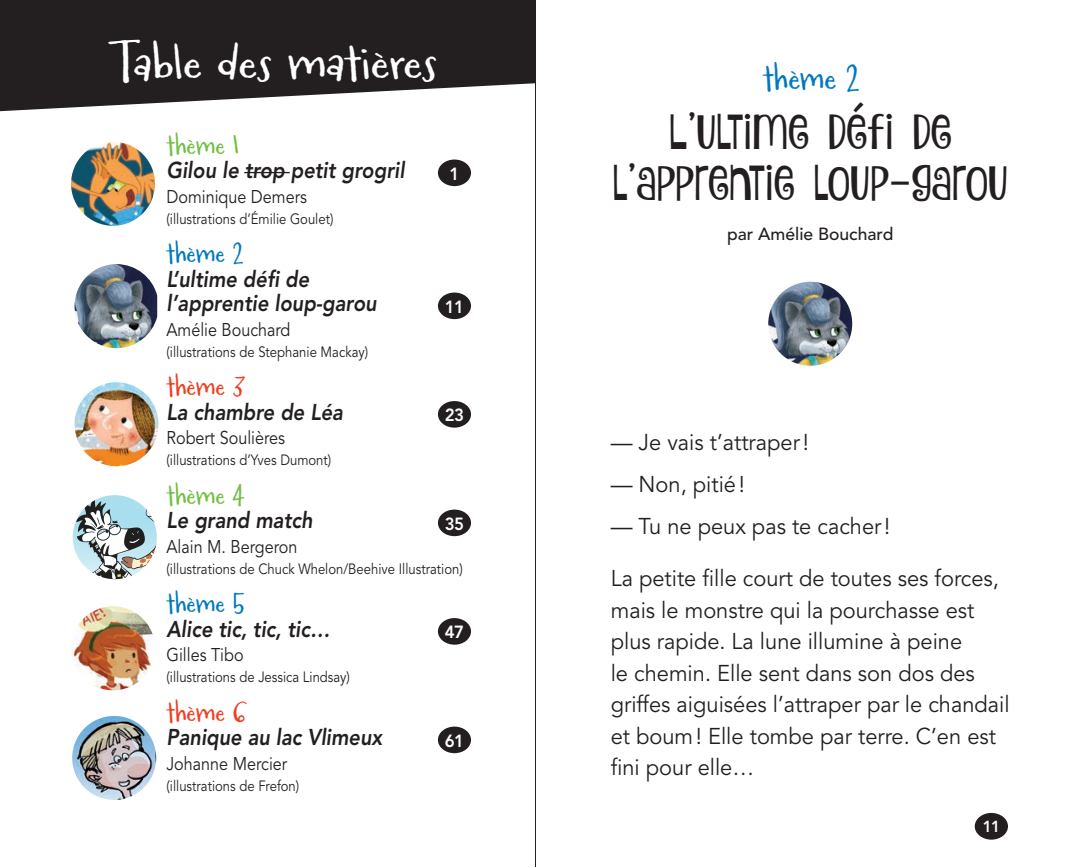
<style>
.page{position:relative;width:1071px;height:867px;background:#fff}
.page>*{position:absolute;margin:0;border:0;box-sizing:border-box;transform-origin:0 0}
.t1{font:49px/50.8px "Laughing Gull";color:#231f20;text-align:center}
.t2{font:49px "Carrotflower";color:#fff}
.t3{font:35px "Carrotflower";color:#0078c0;scale:.88 1}
.t4{font:28px "Carrotflower";color:#71bf44;scale:.88 1}
.t5{font:28px "Carrotflower";color:#0078c0;scale:.88 1}
.t6{font:28px "Carrotflower";color:#ef3e22;scale:.88 1}
.t7{font:22.75px/31.5px "Avenir";color:#231f20;scale:.96 1}
.t8{font:italic 800 22.75px/24.5px "Avenir";color:#231f20;scale:.88 1}
.t9{font:18.38px "Avenir";color:#231f20;scale:.88 1}
.t10{font:500 17.5px "Avenir";color:#231f20}
.t11{font:800 17.5px "Avenir";letter-spacing:-.05em;color:#fff;scale:.96 1}
.t12{font:800 15.92px "Avenir";color:#fff;scale:.96 1}
.t13{font:14.88px "Avenir";color:#231f20;scale:.88 1}
</style>
<div class="page">
<svg style="left:0;top:0;width:535px;height:111px;background:#3e3a3b"></svg>
<div style="left:438px;top:160px;width:33px;height:26px;background:#231f20;border-radius:50%"></div>
<div style="left:438px;top:293px;width:33px;height:26px;background:#231f20;border-radius:50%"></div>
<div style="left:438px;top:401px;width:33px;height:27px;background:#231f20;border-radius:50%"></div>
<div style="left:438px;top:510px;width:33px;height:26px;background:#231f20;border-radius:50%"></div>
<div style="left:438px;top:618px;width:33px;height:27px;background:#231f20;border-radius:50%"></div>
<div style="left:438px;top:727px;width:33px;height:26px;background:#231f20;border-radius:50%"></div>
<img style="left:72px;top:716px;width:84px;height:84px;border-radius:42px">
<img style="left:75px;top:264px;width:82px;height:84px">
<img style="left:75px;top:382px;width:84px;height:84px;border-radius:42px">
<svg style="left:73px;top:495px;width:84px;height:84px"></svg>
<img style="left:71px;top:606px;width:84px;height:84px;border-radius:42px">
<img style="left:71px;top:142px;width:84px;height:84px;border-radius:42px">
<hr style="left:244px;top:172px;width:46px;height:1px;background:#231f20">
<div style="left:975px;top:813px;width:33px;height:27px;background:#231f20;border-radius:50%"></div>
<img style="left:768px;top:282px;width:84px;height:84px;border-radius:42px">
<hr style="left:535px;top:0;width:1px;height:867px;background:#231f20">
<h1 class="t2" style="left:109px;top:34px;width:329px">Table des matières</h1>
<p class="t4" style="left:167px;top:129px;width:84px">thème 1</p>
<p class="t8" style="left:167px;top:158px;width:272px">Gilou le trop petit grogril</p>
<p class="t11" style="left:450px;top:163px;width:12px">1</p>
<p class="t9" style="left:167px;top:186px;width:161px">Dominique Demers</p>
<p class="t13" style="left:167px;top:210px;width:191px">(illustrations d’Émilie Goulet)</p>
<p class="t5" style="left:167px;top:237px;width:89px">thème 2</p>
<p class="t8" style="left:167px;top:267px;width:240px">L’ultime défi de l’apprentie loup-garou</p>
<p class="t11" style="left:445px;top:296px;width:21px">11</p>
<p class="t9" style="left:167px;top:319px;width:142px">Amélie Bouchard</p>
<p class="t13" style="left:167px;top:343px;width:231px">(illustrations de Stephanie Mackay)</p>
<p class="t6" style="left:167px;top:370px;width:91px">thème 3</p>
<p class="t8" style="left:167px;top:400px;width:202px">La chambre de Léa</p>
<p class="t11" style="left:445px;top:405px;width:21px">23</p>
<p class="t9" style="left:167px;top:427px;width:136px">Robert Soulières</p>
<p class="t13" style="left:167px;top:452px;width:189px">(illustrations d’Yves Dumont)</p>
<p class="t4" style="left:167px;top:479px;width:90px">thème 4</p>
<p class="t8" style="left:167px;top:508px;width:168px">Le grand match</p>
<p class="t11" style="left:445px;top:513px;width:21px">35</p>
<p class="t9" style="left:167px;top:536px;width:150px">Alain M. Bergeron</p>
<p class="t13" style="left:167px;top:560px;width:338px">(illustrations de Chuck Whelon/Beehive Illustration)</p>
<p class="t5" style="left:167px;top:587px;width:90px">thème 5</p>
<p class="t8" style="left:167px;top:617px;width:187px">Alice tic, tic, tic…</p>
<p class="t11" style="left:445px;top:622px;width:21px">47</p>
<p class="t9" style="left:167px;top:644px;width:89px">Gilles Tibo</p>
<p class="t13" style="left:167px;top:669px;width:210px">(illustrations de Jessica Lindsay)</p>
<p class="t6" style="left:167px;top:696px;width:93px">thème 6</p>
<p class="t8" style="left:167px;top:725px;width:247px">Panique au lac Vlimeux</p>
<p class="t11" style="left:445px;top:730px;width:21px">61</p>
<p class="t9" style="left:167px;top:753px;width:139px">Johanne Mercier</p>
<p class="t13" style="left:167px;top:777px;width:152px">(illustrations de Frefon)</p>
<h2 class="t3" style="left:763px;top:57px;width:111px">thème 2</h2>
<h1 class="t1" style="left:612px;top:104px;width:397px">L’ULTIME DÉFI DE<br>L’APPRENTIE LOUP-GAROU</h1>
<p class="t10" style="left:727px;top:223px;width:168px">par Amélie Bouchard</p>
<p class="t7" style="left:611px;top:427px;width:208px">— Je vais t’attraper!</p>
<p class="t7" style="left:611px;top:469px;width:141px">— Non, pitié!</p>
<p class="t7" style="left:611px;top:511px;width:293px">— Tu ne peux pas te cacher!</p>
<p class="t7" style="left:611px;top:563px;width:417px">La petite fille court de toutes ses forces, mais le monstre qui la pourchasse est plus rapide. La lune illumine à peine<br>le chemin. Elle sent dans son dos des griffes aiguisées l’attraper par le chandail et boum! Elle tombe par terre. C’en est fini pour elle…</p>
<p class="t12" style="left:983px;top:817px;width:20px">11</p>
</div>
